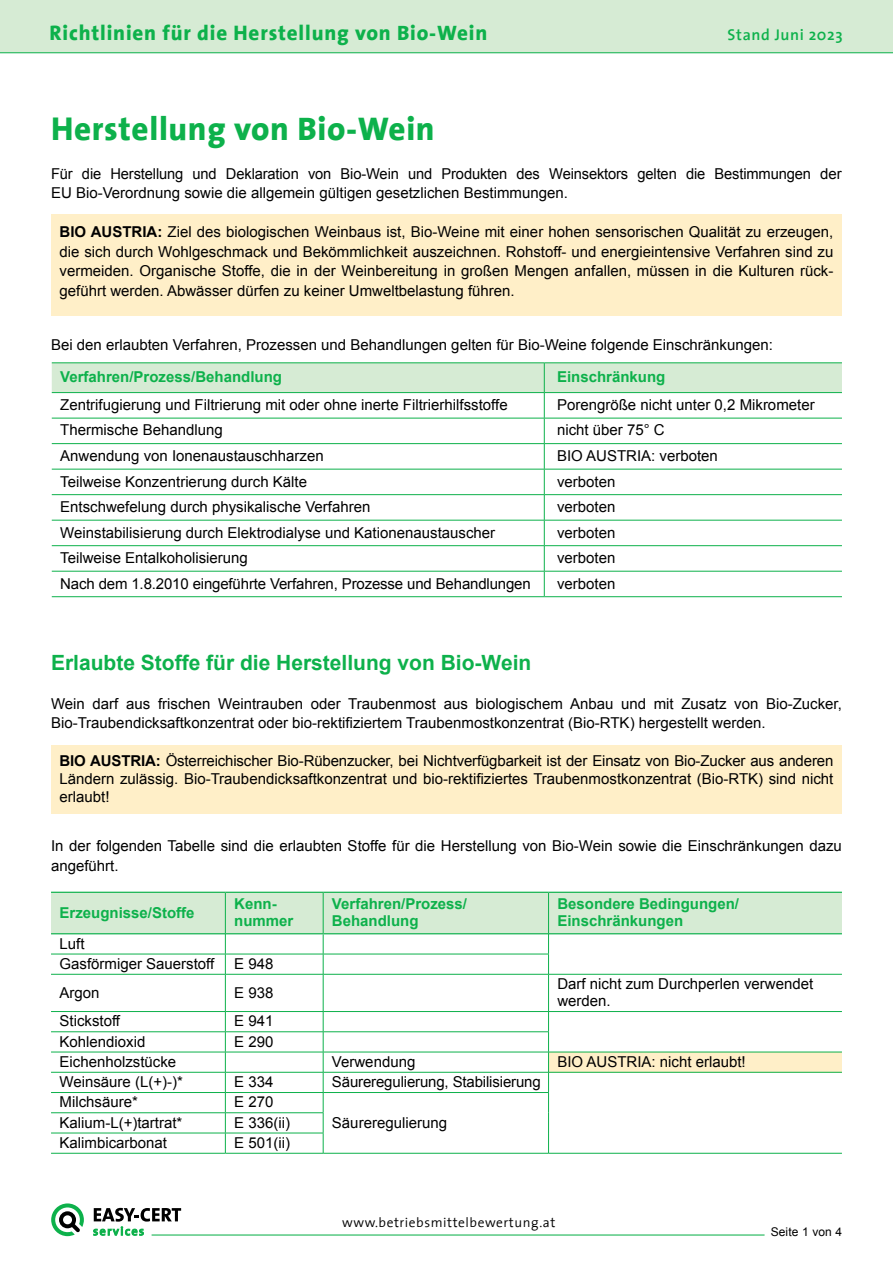
<style>
.page{position:relative;width:893px;height:1263px;background:#fff}
.page>*{position:absolute;margin:0;border:0;box-sizing:border-box;transform-origin:0 0}
.t1{font:800 33px "The Sans";letter-spacing:.02em;color:#0db14b}
.Text_normal{font:700 21px "Arial";color:#0db14b}
.t2{font:800 21px "The Sans";letter-spacing:.04em;color:#0db14b}
.t3{font:600 15.75px "The Sans";letter-spacing:.04em;color:#0db14b}
.Tabellentext{font:15px/19.5px "Arial";color:#000;text-align:justify}
.Text_normal-2{font:15px/19.5px "Arial";color:#000}
.Tabellentext_Fett{font:700 15px/16.5px "Arial";color:#0db14b}
.t4{font:300 13.5px "The Sans 4";letter-spacing:.04em;color:#000}
.t5{font:12px "Arial";letter-spacing:.01em;color:#000}
.s1{font-weight:700}
</style>
<div class="page">
<div style="left:0;top:0;width:893px;height:53px;background:#d6ebd4"></div>
<svg style="left:93px;top:1208px;width:88px;height:27px"></svg>
<svg style="left:51px;top:1203px;width:33px;height:33px"></svg>
<hr style="left:152px;top:1234px;width:613px;height:1px;background:#0db14b">
<div style="left:51px;top:746px;width:791px;height:68px;background:#ffefc8"></div>
<div style="left:51px;top:214px;width:791px;height:102px;background:#ffefc8"></div>
<hr style="left:52px;top:362px;width:492px;height:1px;background:#0db14b">
<hr style="left:544px;top:362px;width:298px;height:1px;background:#0db14b">
<svg style="left:52px;top:363px;width:790px;height:233px"></svg>
<hr style="left:52px;top:596px;width:492px;height:1px;background:#0db14b">
<hr style="left:544px;top:596px;width:298px;height:1px;background:#0db14b">
<svg style="left:51px;top:975px;width:791px;height:178px"></svg>
<div style="left:549px;top:1052px;width:293px;height:20px;background:#ffefc8"></div>
<hr style="left:51px;top:974px;width:175px;height:1px;background:#0db14b">
<hr style="left:225px;top:974px;width:1px;height:37px;background:#0db14b">
<hr style="left:549px;top:974px;width:293px;height:1px;background:#0db14b">
<hr style="left:51px;top:1011px;width:175px;height:1px;background:#0db14b">
<hr style="left:549px;top:1011px;width:293px;height:1px;background:#0db14b">
<hr style="left:51px;top:1031px;width:175px;height:1px;background:#0db14b">
<hr style="left:51px;top:1052px;width:175px;height:1px;background:#0db14b">
<hr style="left:549px;top:1052px;width:293px;height:1px;background:#0db14b">
<hr style="left:51px;top:1072px;width:175px;height:1px;background:#0db14b">
<hr style="left:549px;top:1072px;width:293px;height:1px;background:#0db14b">
<hr style="left:51px;top:1092px;width:175px;height:1px;background:#0db14b">
<hr style="left:51px;top:1112px;width:175px;height:1px;background:#0db14b">
<hr style="left:51px;top:1133px;width:175px;height:1px;background:#0db14b">
<svg style="left:225px;top:1012px;width:1px;height:141px"></svg>
<hr style="left:51px;top:1153px;width:175px;height:1px;background:#0db14b">
<hr style="left:549px;top:1153px;width:293px;height:1px;background:#0db14b">
<svg style="left:51px;top:893px;width:791px;height:81px"></svg>
<hr style="left:226px;top:974px;width:97px;height:1px;background:#0db14b">
<hr style="left:323px;top:974px;width:226px;height:1px;background:#0db14b">
<hr style="left:323px;top:974px;width:1px;height:37px;background:#0db14b">
<hr style="left:548px;top:974px;width:1px;height:37px;background:#0db14b">
<hr style="left:226px;top:1011px;width:97px;height:1px;background:#0db14b">
<hr style="left:323px;top:1011px;width:226px;height:1px;background:#0db14b">
<hr style="left:226px;top:1031px;width:97px;height:1px;background:#0db14b">
<hr style="left:323px;top:1031px;width:226px;height:1px;background:#0db14b">
<hr style="left:226px;top:1052px;width:97px;height:1px;background:#0db14b">
<hr style="left:323px;top:1052px;width:226px;height:1px;background:#0db14b">
<hr style="left:226px;top:1072px;width:97px;height:1px;background:#0db14b">
<hr style="left:323px;top:1072px;width:226px;height:1px;background:#0db14b">
<hr style="left:226px;top:1092px;width:97px;height:1px;background:#0db14b">
<hr style="left:323px;top:1092px;width:226px;height:1px;background:#0db14b">
<hr style="left:226px;top:1112px;width:97px;height:1px;background:#0db14b">
<hr style="left:226px;top:1133px;width:97px;height:1px;background:#0db14b">
<svg style="left:323px;top:1012px;width:1px;height:141px"></svg>
<svg style="left:548px;top:1012px;width:1px;height:141px"></svg>
<hr style="left:226px;top:1153px;width:97px;height:1px;background:#0db14b">
<hr style="left:323px;top:1153px;width:226px;height:1px;background:#0db14b">
<hr style="left:51px;top:892px;width:174px;height:1px;background:#0db14b">
<hr style="left:549px;top:892px;width:293px;height:1px;background:#0db14b">
<hr style="left:51px;top:933px;width:174px;height:1px;background:#0db14b">
<hr style="left:549px;top:933px;width:293px;height:1px;background:#0db14b">
<hr style="left:225px;top:892px;width:98px;height:1px;background:#0db14b">
<hr style="left:323px;top:892px;width:226px;height:1px;background:#0db14b">
<hr style="left:226px;top:933px;width:97px;height:1px;background:#0db14b">
<hr style="left:323px;top:933px;width:225px;height:1px;background:#0db14b">
<h2 class="t2" style="left:50px;top:15px;width:439px">Richtlinien für die Herstellung von Bio-Wein</h2>
<p class="t3" style="left:728px;top:21px;width:116px">Stand Juni 2023</p>
<p class="t1" style="left:51px;top:101px;width:385px">Herstellung von Bio-Wein</p>
<p class="Text_normal-2" style="left:51px;top:164px;width:792px">Für die Herstellung und Deklaration von Bio-Wein und Produkten des Weinsektors gelten die Bestimmungen der<br>EU Bio-Verordnung sowie die allgemein gültigen gesetzlichen Bestimmungen.</p>
<p class="Tabellentext" style="left:60px;top:222px;width:775px"><span class="s1">BIO AUSTRIA:</span> Ziel des biologischen Weinbaus ist, Bio-Weine mit einer hohen sensorischen Qualität zu erzeugen, die sich durch Wohlgeschmack und Bekömmlichkeit auszeichnen. Rohstoff- und energieintensive Verfahren sind zu vermeiden. Organische Stoffe, die in der Weinbereitung in großen Mengen anfallen, müssen in die Kulturen rück&shy;geführt werden. Abwässer dürfen zu keiner Umweltbelastung führen.</p>
<p class="Text_normal-2" style="left:51px;top:335px;width:723px">Bei den erlaubten Verfahren, Prozessen und Behandlungen gelten für Bio-Weine folgende Einschränkungen:</p>
<p class="Tabellentext_Fett" style="left:60px;top:369px;width:223px">Verfahren/Prozess/Behandlung</p>
<p class="Tabellentext_Fett" style="left:557px;top:369px;width:110px">Einschränkung</p>
<p class="Tabellentext" style="left:60px;top:395px;width:449px">Zentrifugierung und Filtrierung mit oder ohne inerte Filtrierhilfsstoffe</p>
<p class="Tabellentext" style="left:557px;top:395px;width:259px">Porengröße nicht unter 0,2 Mikrometer</p>
<p class="Tabellentext" style="left:60px;top:421px;width:164px">Thermische Behandlung</p>
<p class="Tabellentext" style="left:557px;top:421px;width:109px">nicht über 75° C</p>
<p class="Tabellentext" style="left:60px;top:446px;width:265px">Anwendung von Ionenaustauschharzen</p>
<p class="Tabellentext" style="left:557px;top:446px;width:162px">BIO AUSTRIA: verboten</p>
<p class="Tabellentext" style="left:60px;top:472px;width:248px">Teilweise Konzentrierung durch Kälte</p>
<p class="Tabellentext" style="left:557px;top:472px;width:60px">verboten</p>
<p class="Tabellentext" style="left:60px;top:497px;width:312px">Entschwefelung durch physikalische Verfahren</p>
<p class="Tabellentext" style="left:557px;top:497px;width:60px">verboten</p>
<p class="Tabellentext" style="left:60px;top:523px;width:436px">Weinstabilisierung durch Elektrodialyse und Kationenaustauscher</p>
<p class="Tabellentext" style="left:557px;top:523px;width:60px">verboten</p>
<p class="Tabellentext" style="left:60px;top:548px;width:189px">Teilweise Entalkoholisierung</p>
<p class="Tabellentext" style="left:557px;top:548px;width:60px">verboten</p>
<p class="Tabellentext" style="left:60px;top:574px;width:472px">Nach dem 1.8.2010 eingeführte Verfahren, Prozesse und Behandlungen</p>
<p class="Tabellentext" style="left:557px;top:574px;width:60px">verboten</p>
<p class="Text_normal" style="left:51px;top:649px;width:482px">Erlaubte Stoffe für die Herstellung von Bio-Wein</p>
<p class="Text_normal-2" style="left:51px;top:694px;width:792px">Wein darf aus frischen Weintrauben oder Traubenmost aus biologischem Anbau und mit Zusatz von Bio-Zucker,<br>Bio-Traubendicksaftkonzentrat oder bio-rektifiziertem Traubenmostkonzentrat (Bio-RTK) hergestellt werden.</p>
<p class="Tabellentext" style="left:60px;top:752px;width:775px;line-height:18px"><span class="s1">BIO AUSTRIA:</span> Österreichischer Bio-Rübenzucker, bei Nichtverfügbarkeit ist der Einsatz von Bio-Zucker aus anderen Ländern zulässig. Bio-Traubendicksaftkonzentrat und bio-rektifiziertes Traubenmostkonzentrat (Bio-RTK) sind nicht erlaubt!</p>
<p class="Text_normal-2" style="left:51px;top:836px;width:792px">In der folgenden Tabelle sind die erlaubten Stoffe für die Herstellung von Bio-Wein sowie die Einschränkungen dazu angeführt.</p>
<p class="Tabellentext_Fett" style="left:60px;top:905px;width:137px">Erzeugnisse/Stoffe</p>
<p class="Tabellentext_Fett" style="left:234px;top:896px;width:61px">Kenn&shy;nummer</p>
<p class="Tabellentext_Fett" style="left:332px;top:896px;width:137px">Verfahren/Prozess/<br>Behandlung</p>
<p class="Tabellentext_Fett" style="left:557px;top:896px;width:183px">Besondere Bedingungen/<br>Einschränkungen</p>
<p class="Tabellentext" style="left:60px;top:934px;width:27px">Luft</p>
<p class="Tabellentext" style="left:60px;top:954px;width:156px">Gasförmiger Sauerstoff</p>
<p class="Tabellentext" style="left:234px;top:954px;width:41px">E 948</p>
<p class="Tabellentext" style="left:60px;top:983px;width:42px">Argon</p>
<p class="Tabellentext" style="left:234px;top:983px;width:41px">E 938</p>
<p class="Tabellentext" style="left:557px;top:976px;width:257px;line-height:16.5px">Darf nicht zum Durchperlen verwendet werden.</p>
<p class="Tabellentext" style="left:60px;top:1011px;width:62px">Stickstoff</p>
<p class="Tabellentext" style="left:234px;top:1011px;width:41px">E 941</p>
<p class="Tabellentext" style="left:60px;top:1032px;width:87px">Kohlendioxid</p>
<p class="Tabellentext" style="left:234px;top:1032px;width:41px">E 290</p>
<p class="Tabellentext" style="left:60px;top:1052px;width:118px">Eichenholzstücke</p>
<p class="Tabellentext" style="left:332px;top:1052px;width:85px">Verwendung</p>
<p class="Tabellentext" style="left:557px;top:1052px;width:190px">BIO AUSTRIA: nicht erlaubt!</p>
<p class="Tabellentext" style="left:60px;top:1072px;width:125px">Weinsäure (L(+)-)*</p>
<p class="Tabellentext" style="left:234px;top:1072px;width:41px">E 334</p>
<p class="Tabellentext" style="left:332px;top:1072px;width:210px">Säureregulierung, Stabilisierung</p>
<p class="Tabellentext" style="left:60px;top:1092px;width:80px">Milchsäure*</p>
<p class="Tabellentext" style="left:234px;top:1092px;width:41px">E 270</p>
<p class="Tabellentext" style="left:60px;top:1113px;width:124px">Kalium-L(+)tartrat*</p>
<p class="Tabellentext" style="left:234px;top:1113px;width:57px">E 336(ii)</p>
<p class="Tabellentext" style="left:332px;top:1113px;width:117px">Säureregulierung</p>
<p class="Tabellentext" style="left:60px;top:1133px;width:109px">Kalimbicarbonat</p>
<p class="Tabellentext" style="left:234px;top:1133px;width:57px">E 501(ii)</p>
<p class="t4" style="left:342px;top:1211px;width:215px">www.betriebsmittelbewertung.at</p>
<p class="t5" style="left:771px;top:1224px;width:73px">Seite 1 von 4</p>
</div>
